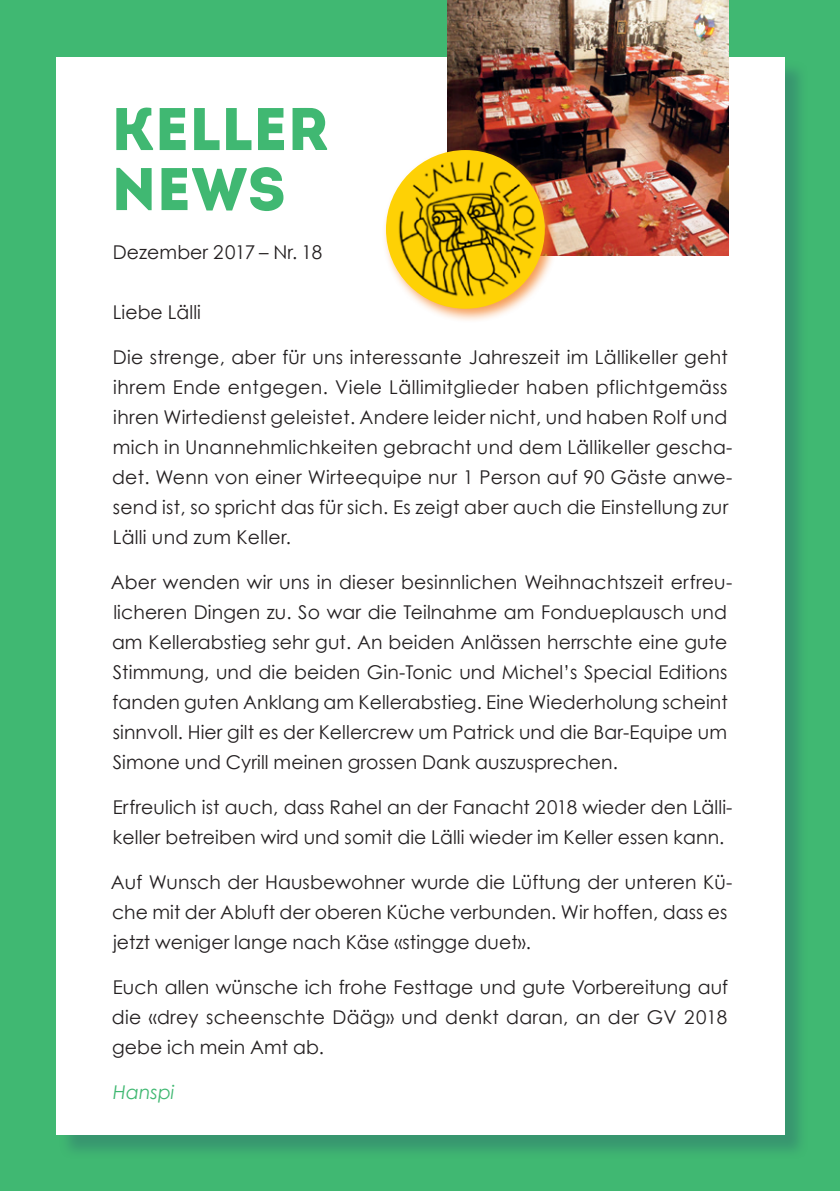
<style>
.page{position:relative;width:840px;height:1191px;background:#fff}
.page>*{position:absolute;margin:0;border:0;box-sizing:border-box;transform-origin:0 0}
.t1{font:60px/60px "Intro Black Alt";letter-spacing:.02em;color:#40b872}
.t2{font:19px/30px "Century Gothic";letter-spacing:.005em;color:#231f20}
.t3{font:italic 19px "Century Gothic";letter-spacing:.005em;color:#40b872}
</style>
<div class="page">
<div style="left:0;top:0;width:839px;height:1191px;background:#40b872"></div>
<div style="left:59px;top:59px;width:749px;height:1100px;background:#29576b;opacity:.35"></div>
<div style="left:56px;top:57px;width:727px;height:1077px;background:#fff"></div>
<img style="left:447px;top:0;width:280px;height:256px">
<div style="left:381px;top:145px;width:177px;height:178px;background:#f47d21;opacity:.75"></div>
<div style="left:386px;top:150px;width:158px;height:159px;background:#fed105;border-radius:50%"></div>
<img style="left:394px;top:159px;width:142px;height:144px">
<h1 class="t1" style="left:112px;top:98px;width:218px">KELLER<br>NEWS</h1>
<p class="t2" style="left:113px;top:237px;width:211px">Dezember 2017 – Nr. 18</p>
<p class="t2" style="left:113px;top:297px;width:90px">Liebe Lälli</p>
<p class="t2" style="left:112px;top:342px;width:621px">Die strenge, aber für uns interessante Jahreszeit im Lällikeller geht ihrem Ende entgegen. Viele Lällimitglieder haben pflichtgemäss ihren Wirtedienst geleistet. Andere leider nicht, und haben Rolf und mich in Unannehmlichkeiten gebracht und dem Lällikeller gescha&shy;det. Wenn von einer Wirteequipe nur 1 Person auf 90 Gäste anwe&shy;send ist, so spricht das für sich. Es zeigt aber auch die Einstellung zur Lälli und zum Keller.</p>
<p class="t2" style="left:111px;top:567px;width:622px">Aber wenden wir uns in dieser besinnlichen Weihnachtszeit erfreu&shy;licheren Dingen zu. So war die Teilnahme am Fondueplausch und am Kellerabstieg sehr gut. An beiden Anlässen herrschte eine gute Stimmung, und die beiden Gin-Tonic und Michel’s Special Editions fanden guten Anklang am Kellerabstieg. Eine Wiederholung scheint sinnvoll. Hier gilt es der Kellercrew um Patrick und die Bar-Equipe um Simone und Cyrill meinen grossen Dank auszusprechen.</p>
<p class="t2" style="left:113px;top:792px;width:620px">Erfreulich ist auch, dass Rahel an der Fanacht 2018 wieder den Lälli&shy;keller betreiben wird und somit die Lälli wieder im Keller essen kann.</p>
<p class="t2" style="left:111px;top:867px;width:622px">Auf Wunsch der Hausbewohner wurde die Lüftung der unteren Kü&shy;che mit der Abluft der oberen Küche verbunden. Wir hoffen, dass es jetzt weniger lange nach Käse «stingge duet».</p>
<p class="t2" style="left:112px;top:972px;width:617px;text-align:justify">Euch allen wünsche ich frohe Festtage und gute Vorbereitung auf die «drey scheenschte Dääg» und denkt daran, an der GV 2018 gebe ich mein Amt ab.</p>
<p class="t3" style="left:113px;top:1080px;width:63px">Hanspi</p>
</div>
